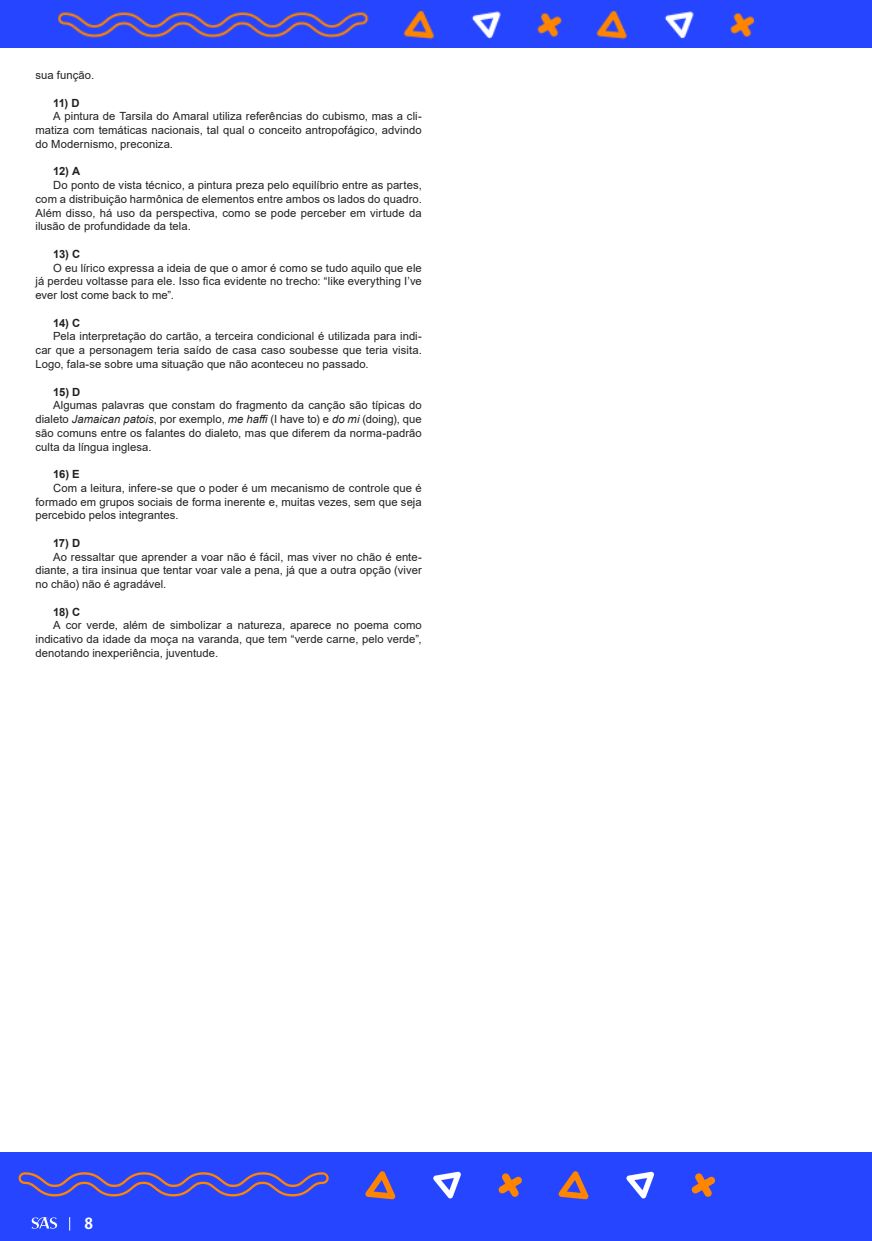
<style>
.page{position:relative;width:872px;height:1241px;background:#fff}
.page>*{position:absolute;margin:0;border:0;box-sizing:border-box;transform-origin:0 0}
.t1{font:700 15px "Koz Go Pr 6 N";color:#fff}
.t2{font:11.25px/13.8px "Arial";letter-spacing:.005em;color:#231f20;text-align:justify}
.t3{font:700 11.25px "Arial";letter-spacing:-.035em;color:#231f20}
.s1{font-style:italic}
</style>
<div class="page">
<div style="left:0;top:1152px;width:871px;height:88px;background:#2645ff"></div>
<svg style="left:32px;top:1216px;width:25px;height:12px"></svg>
<svg style="left:69px;top:1216px;width:1px;height:14px"></svg>
<img style="left:0;top:0;width:872px;height:48px">
<hr style="left:871px;top:1152px;width:1px;height:88px;background:#7104b7">
<p class="t2" style="left:35px;top:68px;width:60px">sua função.</p>
<p class="t3" style="left:53px;top:95px;width:28px">11) D</p>
<p class="t2" style="left:35px;top:109px;width:388px;text-indent:18px">A pintura de Tarsila do Amaral utiliza referências do cubismo, mas a cli&shy;matiza com temáticas nacionais, tal qual o conceito antropofágico, advindo do Modernismo, preconiza.</p>
<p class="t3" style="left:53px;top:163px;width:29px">12) A</p>
<p class="t2" style="left:35px;top:178px;width:388px;text-indent:18px">Do ponto de vista técnico, a pintura preza pelo equilíbrio entre as partes, com a distribuição harmônica de elementos entre ambos os lados do quadro.<br>Além disso, há uso da perspectiva, como se pode perceber em virtude da ilusão de profundidade da tela.</p>
<p class="t3" style="left:53px;top:246px;width:28px">13) C</p>
<p class="t2" style="left:35px;top:261px;width:388px;text-indent:18px">O eu lírico expressa a ideia de que o amor é como se tudo aquilo que ele já perdeu voltasse para ele. Isso fica evidente no trecho: “like everything I’ve ever lost come back to me”.</p>
<p class="t3" style="left:53px;top:315px;width:29px">14) C</p>
<p class="t2" style="left:35px;top:329px;width:388px;text-indent:18px">Pela interpretação do cartão, a terceira condicional é utilizada para indi&shy;car que a personagem teria saído de casa caso soubesse que teria visita.<br>Logo, fala-se sobre uma situação que não aconteceu no passado.</p>
<p class="t3" style="left:53px;top:383px;width:29px">15) D</p>
<p class="t2" style="left:35px;top:398px;width:388px;text-indent:18px">Algumas palavras que constam do fragmento da canção são típicas do dialeto <span class="s1">Jamaican patois</span>, por exemplo, <span class="s1">me haffi</span> (I have to) e <span class="s1">do mi</span> (doing), que são comuns entre os falantes do dialeto, mas que diferem da norma-padrão culta da língua inglesa.</p>
<p class="t3" style="left:53px;top:466px;width:28px">16) E</p>
<p class="t2" style="left:35px;top:481px;width:388px;text-indent:18px">Com a leitura, infere-se que o poder é um mecanismo de controle que é formado em grupos sociais de forma inerente e, muitas vezes, sem que seja percebido pelos integrantes.</p>
<p class="t3" style="left:53px;top:535px;width:29px">17) D</p>
<p class="t2" style="left:35px;top:549px;width:388px;text-indent:18px">Ao ressaltar que aprender a voar não é fácil, mas viver no chão é ente&shy;diante, a tira insinua que tentar voar vale a pena, já que a outra opção (viver no chão) não é agradável.</p>
<p class="t3" style="left:53px;top:603px;width:29px">18) C</p>
<p class="t2" style="left:35px;top:618px;width:388px;text-indent:18px">A cor verde, além de simbolizar a natureza, aparece no poema como indicativo da idade da moça na varanda, que tem “verde carne, pelo verde”, denotando inexperiência, juventude.</p>
<h1 class="t1" style="left:84px;top:1214px;width:10px">8</h1>
</div>
